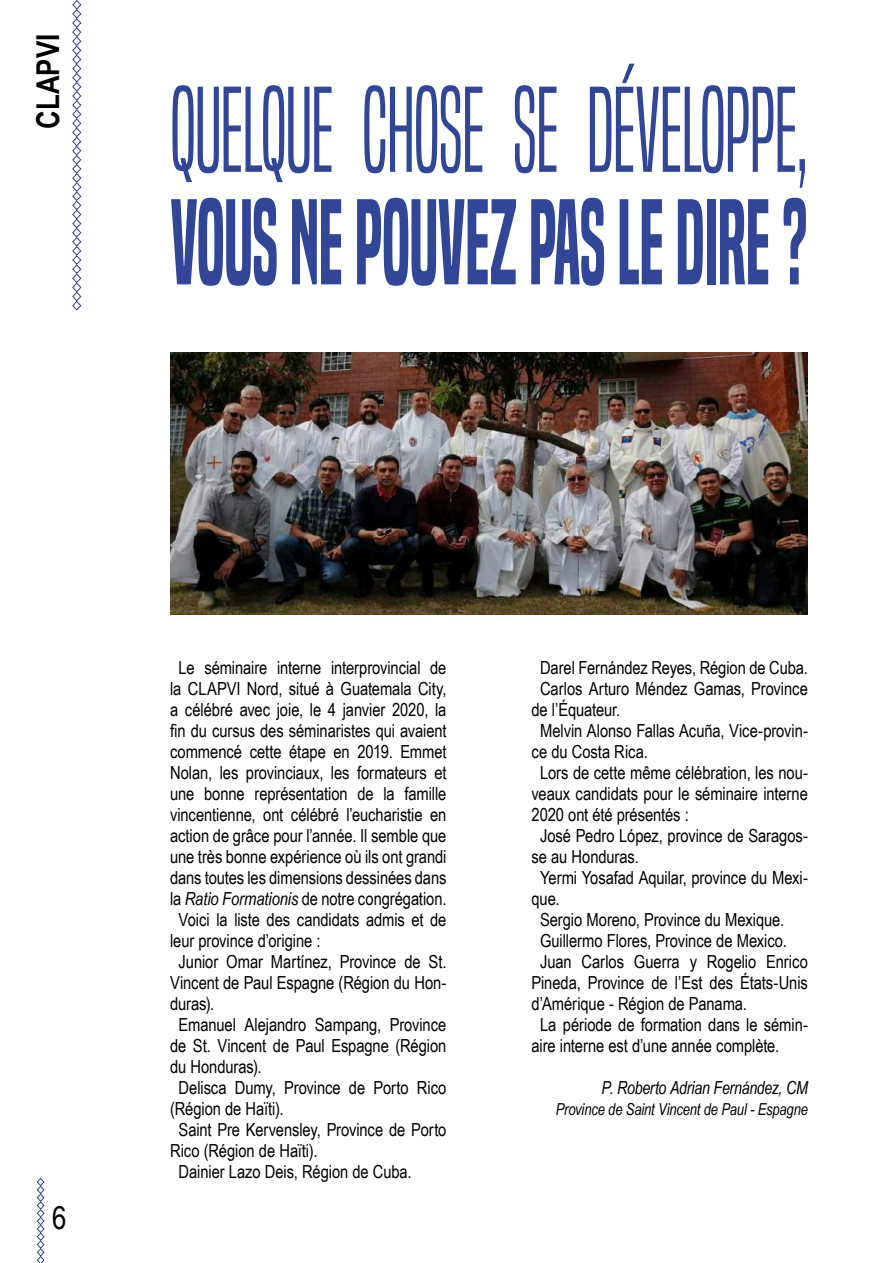
<style>
.page{position:relative;width:893px;height:1263px;background:#fff}
.page>*{position:absolute;margin:0;border:0;box-sizing:border-box;transform-origin:0 0}
.t1{font:112.5px "Built Titling Lt";letter-spacing:-.01em;color:#314697;scale:.84 1}
.t2{font:112.5px "Built Titling Sb";letter-spacing:-.005em;color:#314697;scale:.63 1}
.t3{font:700 31.5px "Arial Narrow";color:#000}
.t4{font:31.5px "Arial Narrow";color:#000}
.t5{font:18px "Arial Narrow";letter-spacing:-.005em;color:#000}
.t6{font:italic 18px "Arial Narrow";letter-spacing:-.015em;color:#000;scale:.96 1}
.t7{font:italic 16.5px "Arial Narrow";letter-spacing:-.01em;color:#000;scale:.96 1}
.s1{font-style:italic}
</style>
<div class="page">
<svg style="left:36px;top:1177px;width:9px;height:86px"></svg>
<img style="left:170px;top:353px;width:638px;height:261px">
<svg style="left:72px;top:0;width:10px;height:311px"></svg>
<h2 class="t3" style="left:24px;top:129px;width:96px;rotate:-90deg">CLAPVI</h2>
<h1 class="t1" style="left:170px;top:64px;width:761px">QUELQUE CHOSE SE DÉVELOPPE,</h1>
<h1 class="t2" style="left:170px;top:176px;width:1013px">VOUS NE POUVEZ PAS LE DIRE ?</h1>
<h2 class="t4" style="left:52px;top:1195px;width:16px">6</h2>
<p class="t5" style="left:179px;top:654px;width:269px">Le séminaire interne interprovincial de</p>
<p class="t5" style="left:170px;top:675px;width:278px">la CLAPVI Nord, situé à Guatemala City,</p>
<p class="t5" style="left:170px;top:696px;width:278px">a célébré avec joie, le 4 janvier 2020, la</p>
<p class="t5" style="left:170px;top:717px;width:278px">fin du cursus des séminaristes qui avaient</p>
<p class="t5" style="left:170px;top:738px;width:278px">commencé cette étape en 2019. Emmet</p>
<p class="t5" style="left:170px;top:759px;width:278px">Nolan, les provinciaux, les formateurs et</p>
<p class="t5" style="left:170px;top:780px;width:278px">une bonne représentation de la famille</p>
<p class="t5" style="left:170px;top:801px;width:278px">vincentienne, ont célébré l’eucharistie en</p>
<p class="t5" style="left:170px;top:822px;width:278px">action de grâce pour l’année. Il semble que</p>
<p class="t5" style="left:170px;top:843px;width:278px">une très bonne expérience où ils ont grandi</p>
<p class="t5" style="left:170px;top:864px;width:278px">dans toutes les dimensions dessinées dans</p>
<p class="t5" style="left:170px;top:885px;width:278px">la <span class="s1">Ratio Formationis</span> de notre congrégation.</p>
<p class="t5" style="left:179px;top:906px;width:269px">Voici la liste des candidats admis et de</p>
<p class="t5" style="left:170px;top:927px;width:152px">leur province d’origine :</p>
<p class="t5" style="left:179px;top:948px;width:269px">Junior Omar Martínez, Province de St.</p>
<p class="t5" style="left:170px;top:969px;width:278px">Vincent de Paul Espagne (Région du Hon-</p>
<p class="t5" style="left:170px;top:990px;width:46px">duras).</p>
<p class="t5" style="left:179px;top:1011px;width:269px">Emanuel Alejandro Sampang, Province</p>
<p class="t5" style="left:170px;top:1032px;width:278px">de St. Vincent de Paul Espagne (Région</p>
<p class="t5" style="left:170px;top:1053px;width:93px">du Honduras).</p>
<p class="t5" style="left:179px;top:1074px;width:269px">Delisca Dumy, Province de Porto Rico</p>
<p class="t5" style="left:170px;top:1095px;width:115px">(Région de Haïti).</p>
<p class="t5" style="left:179px;top:1116px;width:269px">Saint Pre Kervensley, Province de Porto</p>
<p class="t5" style="left:170px;top:1137px;width:149px">Rico (Région de Haïti).</p>
<p class="t5" style="left:179px;top:1158px;width:235px">Dainier Lazo Deis, Région de Cuba.</p>
<p class="t5" style="left:540px;top:654px;width:269px">Darel Fernández Reyes, Région de Cuba.</p>
<p class="t5" style="left:540px;top:675px;width:269px">Carlos Arturo Méndez Gamas, Province</p>
<p class="t5" style="left:531px;top:696px;width:90px">de l’Équateur.</p>
<p class="t5" style="left:540px;top:717px;width:269px">Melvin Alonso Fallas Acuña, Vice-provin-</p>
<p class="t5" style="left:531px;top:738px;width:118px">ce du Costa Rica.</p>
<p class="t5" style="left:540px;top:759px;width:269px">Lors de cette même célébration, les nou-</p>
<p class="t5" style="left:531px;top:780px;width:278px">veaux candidats pour le séminaire interne</p>
<p class="t5" style="left:531px;top:801px;width:159px">2020 ont été présentés :</p>
<p class="t5" style="left:540px;top:822px;width:269px">José Pedro López, province de Saragos-</p>
<p class="t5" style="left:531px;top:843px;width:109px">se au Honduras.</p>
<p class="t5" style="left:540px;top:864px;width:269px">Yermi Yosafad Aquilar, province du Mexi-</p>
<p class="t5" style="left:531px;top:885px;width:30px">que.</p>
<p class="t5" style="left:540px;top:906px;width:246px">Sergio Moreno, Province du Mexique.</p>
<p class="t5" style="left:540px;top:927px;width:248px">Guillermo Flores, Province de Mexico.</p>
<p class="t5" style="left:540px;top:948px;width:269px">Juan Carlos Guerra y Rogelio Enrico</p>
<p class="t5" style="left:531px;top:969px;width:278px">Pineda, Province de l’Est des États-Unis</p>
<p class="t5" style="left:531px;top:990px;width:217px">d’Amérique - Région de Panama.</p>
<p class="t5" style="left:540px;top:1011px;width:269px">La période de formation dans le sémin-</p>
<p class="t5" style="left:531px;top:1032px;width:249px">aire interne est d’une année complète.</p>
<p class="t6" style="left:602px;top:1075px;width:216px">P. Roberto Adrian Fernández, CM</p>
<p class="t7" style="left:556px;top:1097px;width:264px">Province de Saint Vincent de Paul - Espagne</p>
</div>
